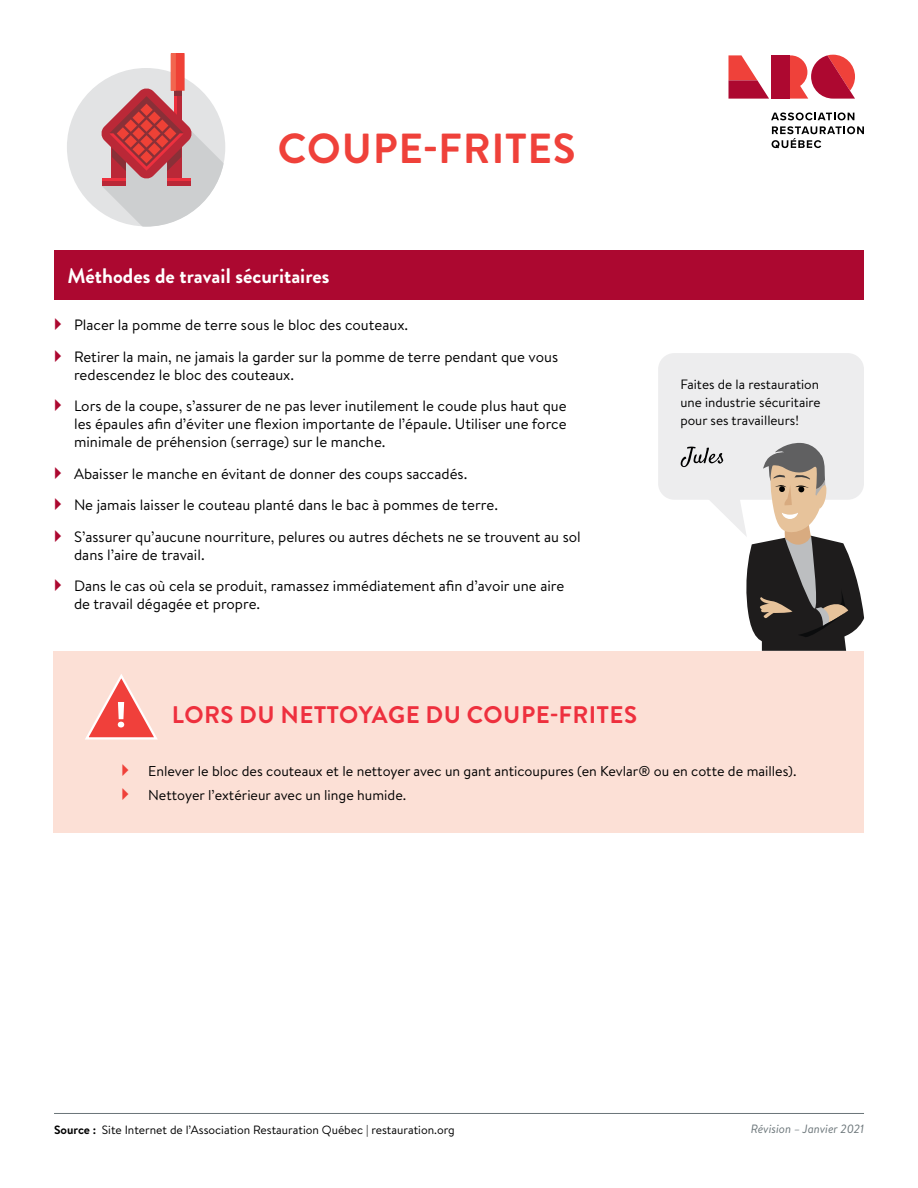
<style>
.page{position:relative;width:918px;height:1188px;background:#fff}
.page>*{position:absolute;margin:0;border:0;box-sizing:border-box;transform-origin:0 0}
.t1{font:700 42px "Brandon Grotesque";letter-spacing:.02em;color:#ef413a}
.t2{font:700 24px "Brandon Grotesque";letter-spacing:.02em;color:#ee303e}
.t3{font:700 21px "Brandon Grotesque";color:#fff}
.t4{font:15px/31.5px "Brandon Text";color:#000}
.t5{font:14.25px/23.9px "Brandon Text";color:#000}
.t6{font:13.5px/18px "Brandon Text";color:#000;text-align:justify}
.t7{font:12px "Brandon Text";color:#000}
.t8{font:italic 12px "Brandon Text";color:#6b7579}
.s1{font-weight:700}
</style>
<div class="page">
<svg style="left:771px;top:112px;width:83px;height:8px"></svg>
<svg style="left:772px;top:126px;width:92px;height:22px"></svg>
<svg style="left:789px;top:55px;width:66px;height:44px"></svg>
<div style="left:771px;top:55px;width:18px;height:44px;background:#ad0830"></div>
<svg style="left:729px;top:55px;width:40px;height:44px"></svg>
<div style="left:54px;top:251px;width:810px;height:49px;background:#ac0830"></div>
<div style="left:54px;top:651px;width:810px;height:181px;background:#fce0d6"></div>
<div style="left:67px;top:68px;width:158px;height:158px;background:#e2e3e4;border-radius:50%"></div>
<svg style="left:101px;top:54px;width:124px;height:173px"></svg>
<hr style="left:54px;top:1113px;width:810px;height:1px;background:#6b7579">
<div style="left:658px;top:353px;width:206px;height:147px;background:#ededee;border-radius:16px"></div>
<svg style="left:681px;top:442px;width:183px;height:209px"></svg>
<svg style="left:85px;top:674px;width:73px;height:66px"></svg>
<h1 class="t1" style="left:278px;top:119px;width:299px">COUPE-FRITES</h1>
<h3 class="t3" style="left:67px;top:261px;width:263px">Méthodes de travail sécuritaires</h3>
<p class="t4" style="left:74px;top:309px;width:486px">Placer la pomme de terre sous le bloc des couteaux.<br>Retirer la main, ne jamais la garder sur la pomme de terre pendant que vous</p>
<p class="t4" style="left:74px;top:358px;width:494px">redescendez le bloc des couteaux.<br>Lors de la coupe, s’assurer de ne pas lever inutilement le coude plus haut que</p>
<p class="t4" style="left:74px;top:414px;width:494px;line-height:18px">les épaules afin d’éviter une flexion importante de l’épaule. Utiliser une force minimale de préhension (serrage) sur le manche.</p>
<p class="t4" style="left:74px;top:457px;width:508px">Abaisser le manche en évitant de donner des coups saccadés.<br>Ne jamais laisser le couteau planté dans le bac à pommes de terre.<br>S’assurer qu’aucune nourriture, pelures ou autres déchets ne se trouvent au sol</p>
<p class="t4" style="left:74px;top:538px;width:492px">dans l’aire de travail.<br>Dans le cas où cela se produit, ramassez immédiatement afin d’avoir une aire</p>
<p class="t4" style="left:74px;top:588px;width:188px">de travail dégagée et propre.</p>
<h2 class="t2" style="left:172px;top:698px;width:467px">LORS DU NETTOYAGE DU COUPE-FRITES</h2>
<p class="t6" style="left:680px;top:375px;width:142px">Faites de la restauration une industrie sécuritaire pour ses travailleurs!</p>
<p class="t5" style="left:148px;top:758px;width:650px">Enlever le bloc des couteaux et le nettoyer avec un gant anticoupures (en Kevlar® ou en cotte de mailles).<br>Nettoyer l’extérieur avec un linge humide.</p>
<p class="t7" style="left:54px;top:1122px;width:402px"><span class="s1">Source :</span> Site Internet de l’Association Restauration Québec | restauration.org</p>
<p class="t8" style="left:751px;top:1120px;width:115px">Révision – Janvier 2021</p>
</div>
